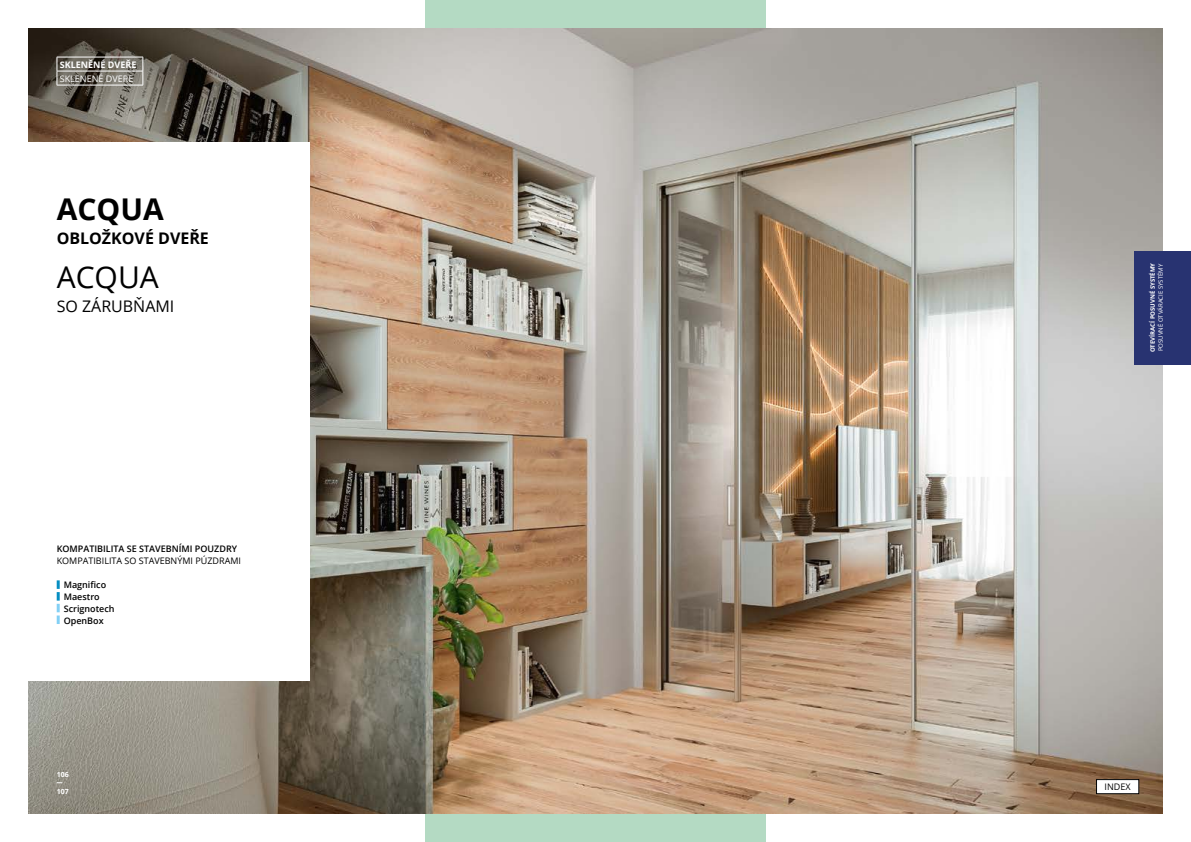
<style>
.page{position:relative;width:1191px;height:842px;background:#fff}
.page>*{position:absolute;margin:0;border:0;box-sizing:border-box;transform-origin:0 0}
.t1{font:700 30px "Open Sans";color:#000}
.t2{font:30px "Open Sans";color:#000}
.t3{font:700 16px "Open Sans";color:#000}
.t4{font:16px "Open Sans";color:#000}
.t5{font:600 9px/12px "Open Sans";color:#000}
.t6{font:9px "Open Sans";color:#000}
.t7{font:700 9px "Open Sans";color:#fff}
.t8{font:9px "Open Sans";color:#fff}
.t9{font:700 7px "Open Sans";color:#fff}
.t10{font:700 6px "Open Sans";color:#fff}
.t11{font:6px "Open Sans";color:#fff}
</style>
<div class="page">
<div style="left:425px;top:0;width:340px;height:842px;background:#b4dac3"></div>
<img style="left:28px;top:28px;width:1134px;height:786px">
<div style="left:0;top:142px;width:309px;height:538px;background:#fff"></div>
<div style="left:1134px;top:251px;width:57px;height:113px;background:#283371"></div>
<svg style="left:57px;top:580px;width:3px;height:44px"></svg>
<hr style="left:57px;top:57px;width:86px;height:1px;background:#fff">
<hr style="left:57px;top:71px;width:86px;height:1px;background:#fff">
<svg style="left:57px;top:57px;width:1px;height:28px"></svg>
<svg style="left:143px;top:57px;width:1px;height:28px"></svg>
<hr style="left:57px;top:85px;width:86px;height:1px;background:#fff">
<div style="left:1096px;top:779px;width:42px;height:15px;background:#fff"></div>
<div style="left:1096px;top:779px;width:43px;height:15px;border:1px solid #000"></div>
<p class="t7" style="left:60px;top:58px;width:78px">SKLENĚNÉ DVEŘE</p>
<p class="t8" style="left:60px;top:72px;width:75px">SKLENENÉ DVERE</p>
<h1 class="t1" style="left:57px;top:188px;width:109px">ACQUA</h1>
<h2 class="t3" style="left:57px;top:227px;width:154px">OBLOŽKOVÉ DVEŘE</h2>
<h1 class="t2" style="left:57px;top:256px;width:104px">ACQUA</h1>
<h2 class="t4" style="left:57px;top:295px;width:119px">SO ZÁRUBŇAMI</h2>
<p class="t5" style="left:57px;top:542px;width:182px">KOMPATIBILITA SE STAVEBNÍMI POUZDRY</p>
<p class="t6" style="left:57px;top:554px;width:186px">KOMPATIBILITA SO STAVEBNÝMI PÚZDRAMI</p>
<p class="t5" style="left:64px;top:578px;width:52px">Magnifico<br>Maestro<br>Scrignotech<br>OpenBox</p>
<p class="t9" style="left:57px;top:769px;width:13px">106</p>
<p class="t9" style="left:57px;top:786px;width:13px">107</p>
<p class="t10" style="left:1148px;top:352px;width:91px;rotate:-90deg">OTEVÍRACÍ POSUVNÉ SYSTÉMY</p>
<p class="t11" style="left:1156px;top:351px;width:89px;rotate:-90deg">POSUVNÉ OTVÁRACIE SYSTÉMY</p>
<p class="t6" style="left:1104px;top:780px;width:28px">INDEX</p>
</div>
